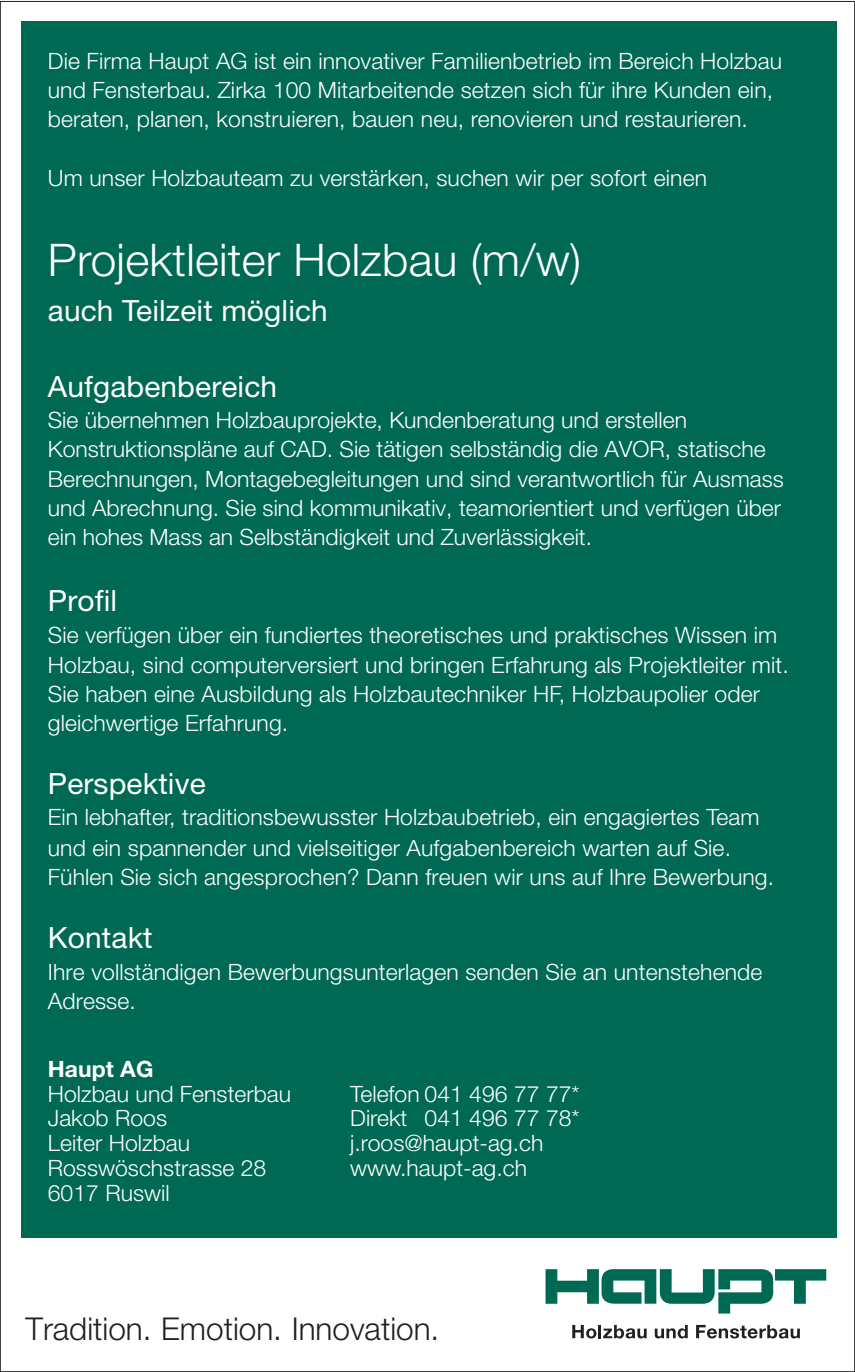
<style>
.page{position:relative;width:855px;height:1372px;background:#fff}
.page>*{position:absolute;margin:0;border:0;box-sizing:border-box;transform-origin:0 0}
.t1{font:300 45px "Helvetica Neue LT Std";letter-spacing:.005em;color:#fff}
.t2{font:300 31.5px "Helvetica Neue LT Std";color:#231f20}
.t3{font:29.25px "Helvetica Neue LT Std";letter-spacing:.005em;color:#fff}
.t4{font:300 22.5px/29.2px "Helvetica Neue LT Std";letter-spacing:.005em;color:#fff}
.t5{font:700 22.5px "Helvetica Neue LT Std";color:#fff}
</style>
<div class="page">
<div style="left:21px;top:21px;width:815px;height:1216px;background:#006953"></div>
<svg style="left:545px;top:1269px;width:281px;height:44px"></svg>
<svg style="left:572px;top:1324px;width:24px;height:14px"></svg>
<hr style="left:598px;top:1324px;width:3px;height:14px;background:#231f20">
<svg style="left:603px;top:1324px;width:43px;height:14px"></svg>
<svg style="left:655px;top:1324px;width:32px;height:14px"></svg>
<svg style="left:696px;top:1324px;width:104px;height:14px"></svg>
<p class="t4" style="left:48px;top:46px;width:736px">Die Firma Haupt AG ist ein innovativer Familienbetrieb im Bereich Holzbau und Fensterbau. Zirka 100 Mitarbeitende setzen sich für ihre Kunden ein, beraten, planen, konstruieren, bauen neu, renovieren und restaurieren.</p>
<p class="t4" style="left:48px;top:163px;width:660px">Um unser Holzbauteam zu verstärken, suchen wir per sofort einen</p>
<h1 class="t1" style="left:48px;top:232px;width:535px">Projektleiter Holzbau (m/w)</h1>
<h3 class="t3" style="left:48px;top:293px;width:281px">auch Teilzeit möglich</h3>
<h3 class="t3" style="left:48px;top:369px;width:231px">Aufgabenbereich</h3>
<p class="t4" style="left:48px;top:405px;width:737px">Sie übernehmen Holzbauprojekte, Kundenberatung und erstellen Konstruktionspläne auf CAD. Sie tätigen selbständig die AVOR, statische Berechnungen, Montagebegleitungen und sind verantwortlich für Ausmass und Abrechnung. Sie sind kommunikativ, teamorientiert und verfügen über ein hohes Mass an Selbständigkeit und Zuverlässigkeit.</p>
<h3 class="t3" style="left:48px;top:583px;width:71px">Profil</h3>
<p class="t4" style="left:48px;top:620px;width:742px">Sie verfügen über ein fundiertes theoretisches und praktisches Wissen im Holzbau, sind computerversiert und bringen Erfahrung als Projektleiter mit.<br>Sie haben eine Ausbildung als Holzbautechniker HF, Holzbaupolier oder gleichwertige Erfahrung.</p>
<h3 class="t3" style="left:48px;top:766px;width:159px">Perspektive</h3>
<p class="t4" style="left:48px;top:801px;width:728px;line-height:30.2px">Ein lebhafter, traditionsbewusster Holzbaubetrieb, ein engagiertes Team und ein spannender und vielseitiger Aufgabenbereich warten auf Sie.<br>Fühlen Sie sich angesprochen? Dann freuen wir uns auf Ihre Bewerbung.</p>
<h3 class="t3" style="left:48px;top:920px;width:106px">Kontakt</h3>
<p class="t4" style="left:48px;top:956px;width:716px">Ihre vollständigen Bewerbungsunterlagen senden Sie an untenstehende<br>Adresse.</p>
<p class="t5" style="left:48px;top:1054px;width:107px">Haupt AG</p>
<p class="t4" style="left:48px;top:1080px;width:245px;line-height:24.8px">Holzbau und Fensterbau<br>Jakob Roos<br>Leiter Holzbau<br>Rosswöschstrasse 28<br>6017 Ruswil</p>
<p class="t4" style="left:350px;top:1080px;width:231px;line-height:24.8px">Telefon 041 496 77 77*<br>Direkt 041 496 77 78* j.roos@haupt-ag.ch www.haupt-ag.ch</p>
<h2 class="t2" style="left:26px;top:1309px;width:415px">Tradition. Emotion. Innovation.</h2>
</div>
